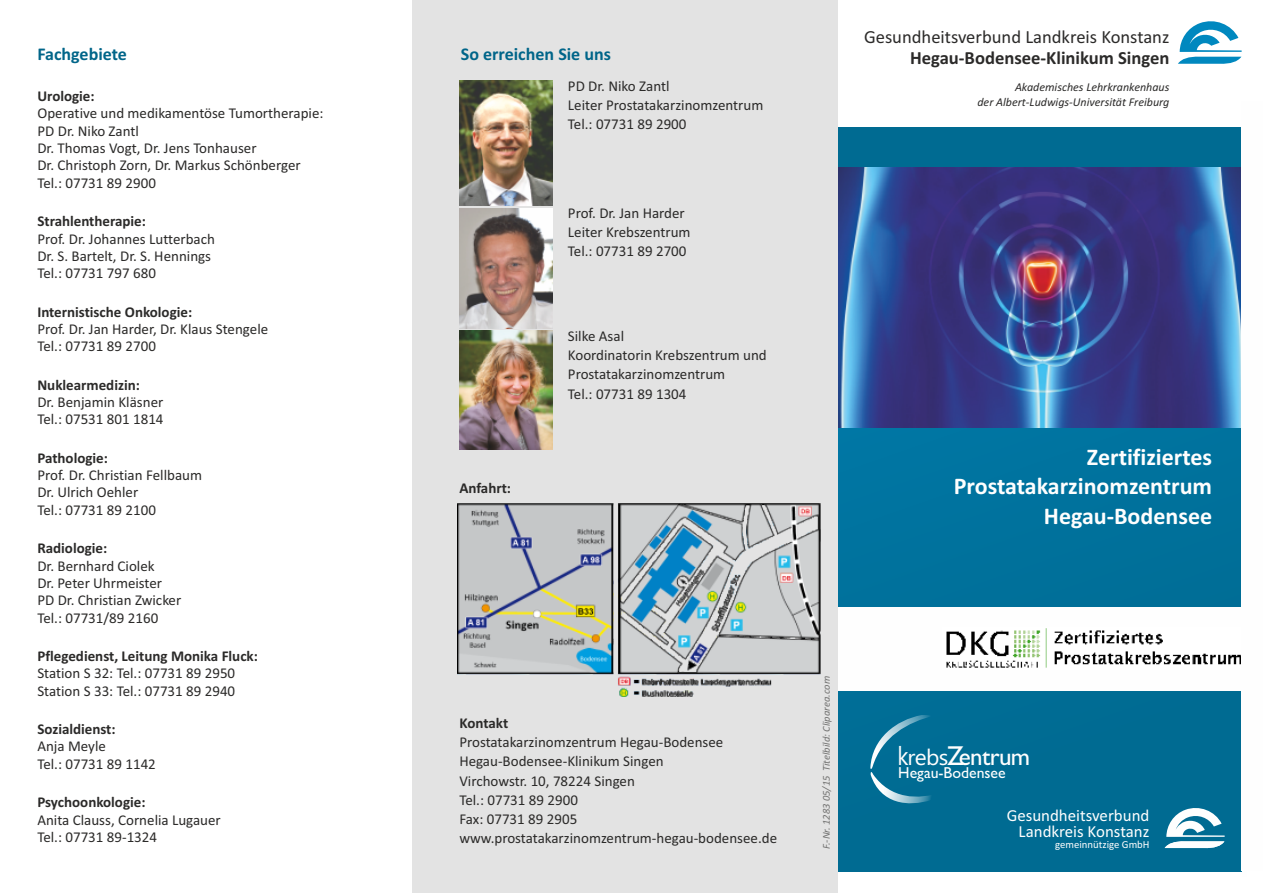
<style>
.page{position:relative;width:1263px;height:893px;background:#fff}
.page>*{position:absolute;margin:0;border:0;box-sizing:border-box;transform-origin:0 0}
.t1{font:25.05px "Gill Sans";letter-spacing:-.025em;color:#fefefe}
.t2{font:700 24px/29.2px "Calibri";color:#fefefe;text-align:right}
.t3{font:18.6px "Calibri";color:#2b2a29}
.t4{font:700 18.6px "Calibri";color:#2b2a29}
.t5{font:700 18px "Calibri";color:#006589}
.t6{font:16.95px "Calibri";color:#fefefe}
.t7{font:15.9px "Gill Sans";color:#fefefe}
.t8{font:15px/17.4px "Calibri";color:#2b2a29}
.t9{font:700 15px "Calibri";color:#2b2a29}
.t10{font:italic 12px/14.7px "Calibri";color:#2b2a29;text-align:right}
.t11{font:10.8px "Calibri";color:#fefefe}
.t12{font:italic 10.5px "Calibri";color:#727271}
.s1{font-family:"Gadugi";font-size:25.8px}
.s2{font-family:"Gadugi";font-size:22.05px}
.s3{font-size:27.45px}
</style>
<div class="page">
<div style="left:833px;top:170px;width:409px;height:702px;background:#006b92"></div>
<svg style="left:1178px;top:21px;width:63px;height:43px"></svg>
<div style="left:833px;top:128px;width:409px;height:42px;background:#006b92"></div>
<svg style="left:1165px;top:808px;width:59px;height:40px"></svg>
<svg style="left:870px;top:715px;width:61px;height:89px"></svg>
<div style="left:827px;top:607px;width:425px;height:84px;background:#fefefe"></div>
<img style="left:946px;top:628px;width:295px;height:40px">
<img style="left:838px;top:167px;width:404px;height:260px">
<div style="left:412px;top:0;width:426px;height:893px;background:#e3e3e3"></div>
<img style="left:459px;top:330px;width:93px;height:119px">
<img style="left:459px;top:208px;width:93px;height:120px">
<img style="left:458px;top:504px;width:362px;height:192px">
<img style="left:459px;top:81px;width:94px;height:125px">
<p class="t5" style="left:37px;top:46px;width:91px">Fachgebiete</p>
<p class="t9" style="left:37px;top:90px;width:59px">Urologie:</p>
<p class="t8" style="left:37px;top:106px;width:288px">Operative und medikamentöse Tumortherapie:<br>PD Dr. Niko Zantl<br>Dr. Thomas Vogt, Dr. Jens Tonhauser<br>Dr. Christoph Zorn, Dr. Markus Schönberger<br>Tel.: 07731 89 2900</p>
<p class="t9" style="left:37px;top:215px;width:110px">Strahlentherapie:</p>
<p class="t8" style="left:37px;top:231px;width:179px">Prof. Dr. Johannes Lutterbach<br>Dr. S. Bartelt, Dr. S. Hennings<br>Tel.: 07731 797 680</p>
<p class="t9" style="left:37px;top:305px;width:156px">Internistische Onkologie:</p>
<p class="t8" style="left:37px;top:321px;width:232px">Prof. Dr. Jan Harder, Dr. Klaus Stengele<br>Tel.: 07731 89 2700</p>
<p class="t9" style="left:37px;top:378px;width:104px">Nuklearmedizin:</p>
<p class="t8" style="left:37px;top:395px;width:128px">Dr. Benjamin Kläsner<br>Tel.: 07531 801 1814</p>
<p class="t9" style="left:37px;top:451px;width:72px">Pathologie:</p>
<p class="t8" style="left:37px;top:468px;width:166px">Prof. Dr. Christian Fellbaum<br>Dr. Ulrich Oehler<br>Tel.: 07731 89 2100</p>
<p class="t9" style="left:37px;top:542px;width:71px">Radiologie:</p>
<p class="t8" style="left:37px;top:558px;width:145px">Dr. Bernhard Ciolek<br>Dr. Peter Uhrmeister<br>PD Dr. Christian Zwicker<br>Tel.: 07731/89 2160</p>
<p class="t9" style="left:37px;top:650px;width:222px">Pflegedienst, Leitung Monika Fluck:</p>
<p class="t8" style="left:37px;top:666px;width:199px">Station S 32: Tel.: 07731 89 2950<br>Station S 33: Tel.: 07731 89 2940</p>
<p class="t9" style="left:37px;top:723px;width:80px">Sozialdienst:</p>
<p class="t8" style="left:37px;top:739px;width:120px">Anja Meyle<br>Tel.: 07731 89 1142</p>
<p class="t9" style="left:37px;top:796px;width:110px">Psychoonkologie:</p>
<p class="t8" style="left:37px;top:812px;width:185px">Anita Clauss, Cornelia Lugauer<br>Tel.: 07731 89-1324</p>
<p class="t5" style="left:461px;top:46px;width:152px">So erreichen Sie uns</p>
<p class="t8" style="left:568px;top:77px;width:197px;line-height:19.2px">PD Dr. Niko Zantl<br>Leiter Prostatakarzinomzentrum<br>Tel.: 07731 89 2900</p>
<p class="t8" style="left:568px;top:204px;width:124px;line-height:19.2px">Prof. Dr. Jan Harder<br>Leiter Krebszentrum<br>Tel.: 07731 89 2700</p>
<p class="t9" style="left:459px;top:482px;width:53px">Anfahrt:</p>
<p class="t8" style="left:568px;top:328px;width:200px;line-height:19.2px">Silke Asal<br>Koordinatorin Krebszentrum und<br>Prostatakarzinomzentrum<br>Tel.: 07731 89 1304</p>
<p class="t3" style="left:864px;top:29px;width:307px">Gesundheitsverbund Landkreis Konstanz</p>
<p class="t4" style="left:910px;top:50px;width:261px">Hegau-Bodensee-Klinikum Singen</p>
<p class="t10" style="left:977px;top:81px;width:193px">Akademisches Lehrkrankenhaus<br>der Albert-Ludwigs-Universität Freiburg</p>
<h2 class="t2" style="left:954px;top:445px;width:260px">Zertifiziertes<br>Prostatakarzinomzentrum<br>Hegau-Bodensee</h2>
<p class="t9" style="left:459px;top:717px;width:50px">Kontakt</p>
<p class="t8" style="left:459px;top:734px;width:319px;line-height:19.2px">Prostatakarzinomzentrum Hegau-Bodensee<br>Hegau-Bodensee-Klinikum Singen<br>Virchowstr. 10, 78224 Singen<br>Tel.: 07731 89 2900<br>Fax: 07731 89 2905 www.prostatakarzinomzentrum-hegau-bodensee.de</p>
<p class="t12" style="left:822px;top:849px;width:174px;rotate:-90deg">F.-Nr. 1283 05/15 Titelbild: Cliparea.com</p>
<h1 class="t1" style="left:897px;top:747px;width:134px"><span class="s1">k</span><span class="s2">rebs</span><span class="s3">Z</span>entrum</h1>
<p class="t7" style="left:898px;top:767px;width:109px">Hegau-Bodensee</p>
<p class="t6" style="left:1007px;top:808px;width:144px">Gesundheitsverbund</p>
<p class="t11" style="left:1055px;top:840px;width:96px">gemeinnützige GmbH</p>
<p class="t6" style="left:1018px;top:824px;width:132px">Landkreis Konstanz</p>
</div>
